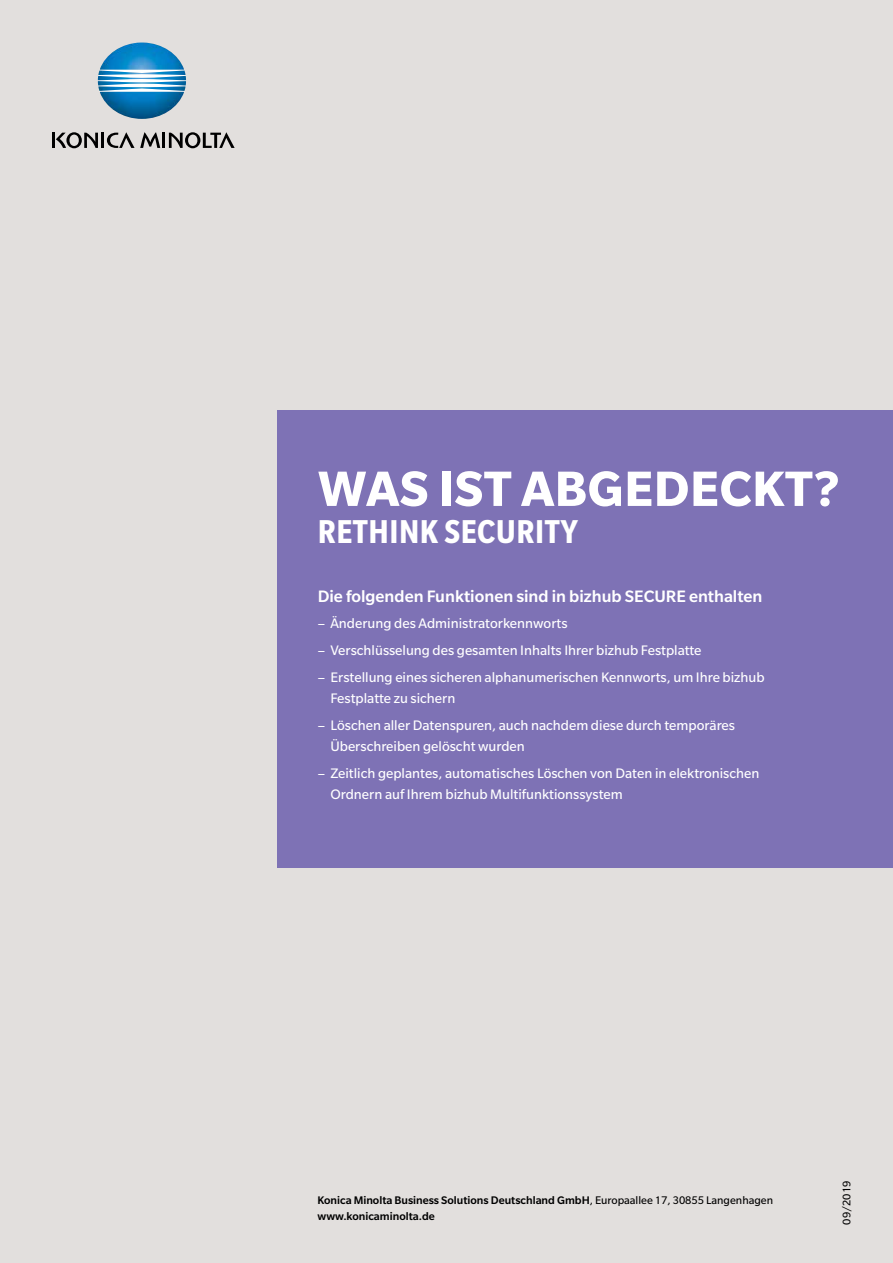
<style>
.page{position:relative;width:893px;height:1263px;background:#e2dfdd}
.page>*{position:absolute;margin:0;border:0;box-sizing:border-box;transform-origin:0 0}
.t1{font:700 54px "Slate Pro";letter-spacing:.01em;color:#fff}
.t2{font:700 condensed 36px "Slate Pro";letter-spacing:.015em;color:#fff}
.t3{font:500 18px "Slate Pro";color:#fff}
.t4{font:15px/21.3px "Slate Pro";color:#fff}
.t5{font:500 12px/15.9px "Slate Pro";color:#000}
.t6{font:12px "Slate Pro";color:#000}
.s1{font-weight:400}
</style>
<div class="page">
<img style="left:98px;top:43px;width:88px;height:76px">
<hr style="left:52px;top:133px;width:3px;height:15px;background:#000">
<hr style="left:101px;top:133px;width:3px;height:15px;background:#000">
<hr style="left:162px;top:133px;width:3px;height:15px;background:#000">
<svg style="left:56px;top:132px;width:42px;height:16px"></svg>
<svg style="left:169px;top:132px;width:66px;height:16px"></svg>
<svg style="left:107px;top:132px;width:53px;height:16px"></svg>
<div style="left:278px;top:410px;width:615px;height:458px;background:#7e72b5"></div>
<h1 class="t1" style="left:318px;top:459px;width:523px">WAS IST ABGEDECKT?</h1>
<h2 class="t2" style="left:318px;top:513px;width:262px">RETHINK SECURITY</h2>
<p class="t3" style="left:318px;top:586px;width:446px">Die folgenden Funktionen sind in bizhub SECURE enthalten</p>
<p class="t4" style="left:318px;top:613px;width:251px">– Änderung des Administratorkennworts</p>
<p class="t4" style="left:318px;top:639px;width:385px">– Verschlüsselung des gesamten Inhalts Ihrer bizhub Festplatte</p>
<p class="t4" style="left:330px;top:666px;width:436px;text-indent:-13px">– Erstellung eines sicheren alphanumerischen Kennworts, um Ihre bizhub<br>Festplatte zu sichern</p>
<p class="t4" style="left:330px;top:714px;width:406px;text-indent:-13px">– Löschen aller Datenspuren, auch nachdem diese durch temporäres<br>Überschreiben gelöscht wurden</p>
<p class="t4" style="left:330px;top:762px;width:430px;text-indent:-13px">– Zeitlich geplantes, automatisches Löschen von Daten in elektronischen<br>Ordnern auf Ihrem bizhub Multifunktionssystem</p>
<p class="t5" style="left:317px;top:1192px;width:457px">Konica Minolta Business Solutions Deutschland GmbH<span class="s1">, Europaallee 17, 30855 Langenhagen </span>www.konicaminolta.de</p>
<p class="t6" style="left:840px;top:1225px;width:45px;rotate:-90deg">09/2019</p>
</div>
